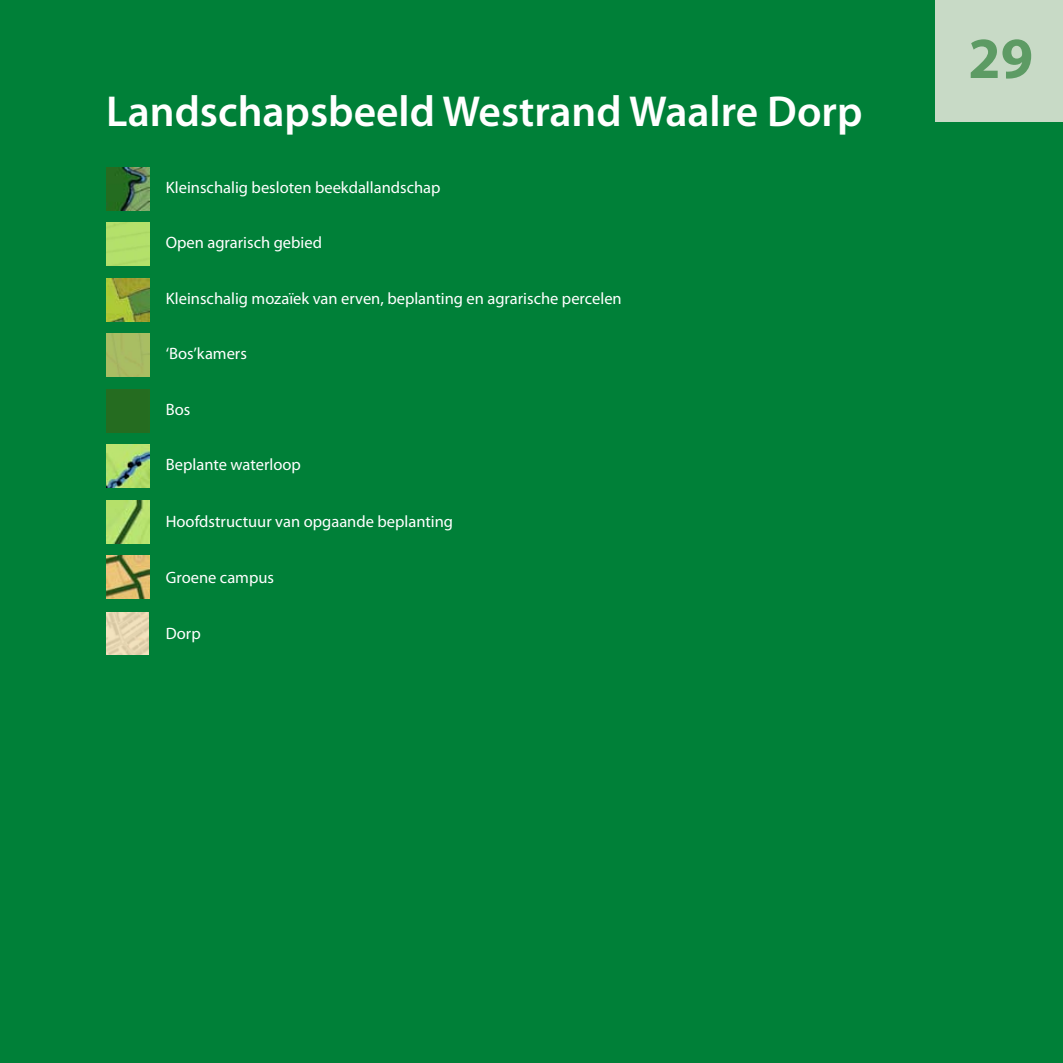
<style>
.page{position:relative;width:1063px;height:1063px;background:#008038}
.page>*{position:absolute;margin:0;border:0;box-sizing:border-box;transform-origin:0 0}
.t1{font:700 58.5px "Myriad Pro";color:#5d9b64}
.t2{font:600 43.5px "Myriad Pro";color:#fff}
.t3{font:16.5px "Myriad Pro";color:#fff}
</style>
<div class="page">
<div style="left:935px;top:0;width:128px;height:122px;background:#c8dac6"></div>
<img style="left:106px;top:612px;width:43px;height:43px">
<img style="left:106px;top:167px;width:43px;height:43px">
<div style="left:106px;top:223px;width:43px;height:43px;background:#b4e06a"></div>
<img style="left:106px;top:278px;width:43px;height:43px">
<div style="left:106px;top:334px;width:43px;height:43px;background:#a9bd63"></div>
<div style="left:106px;top:389px;width:43px;height:43px;background:#256c20"></div>
<img style="left:106px;top:445px;width:43px;height:43px">
<img style="left:106px;top:500px;width:43px;height:43px">
<img style="left:106px;top:556px;width:43px;height:43px">
<h2 class="t2" style="left:106px;top:84px;width:758px">Landschapsbeeld Westrand Waalre Dorp</h2>
<p class="t3" style="left:166px;top:177px;width:276px">Kleinschalig besloten beekdallandschap</p>
<p class="t3" style="left:166px;top:232px;width:158px">Open agrarisch gebied</p>
<p class="t3" style="left:166px;top:289px;width:457px">Kleinschalig mozaïek van erven, beplanting en agrarische percelen</p>
<p class="t3" style="left:166px;top:344px;width:83px">‘Bos’kamers</p>
<p class="t3" style="left:166px;top:400px;width:26px">Bos</p>
<p class="t3" style="left:166px;top:455px;width:137px">Beplante waterloop</p>
<p class="t3" style="left:166px;top:511px;width:289px">Hoofdstructuur van opgaande beplanting</p>
<p class="t3" style="left:166px;top:567px;width:110px">Groene campus</p>
<p class="t3" style="left:166px;top:623px;width:36px">Dorp</p>
<h1 class="t1" style="left:968px;top:20px;width:66px">29</h1>
</div>
